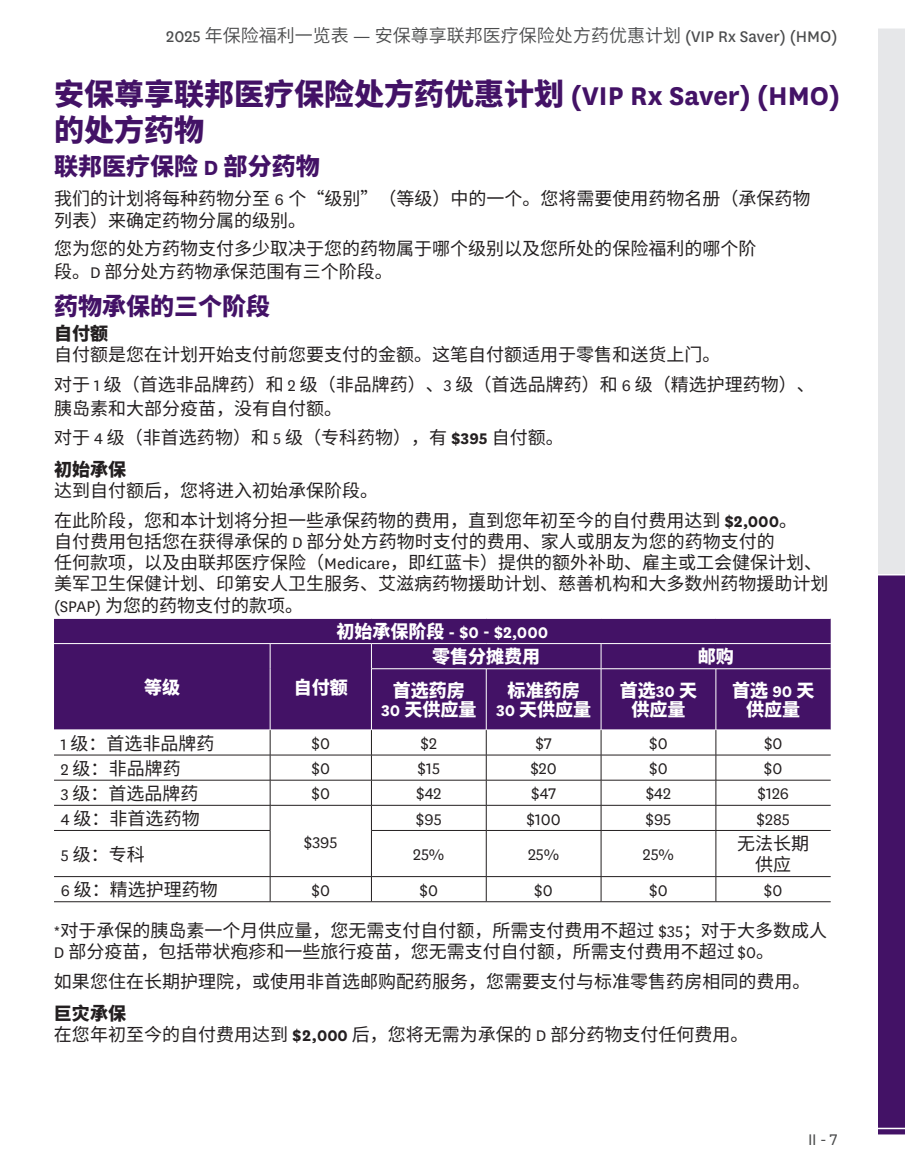
<style>
.page{position:relative;width:905px;height:1175px;background:#fff}
.page>*{position:absolute;margin:0;border:0;box-sizing:border-box;transform-origin:0 0}
.t1{font:900 30px/36px "Noto Sans CJ Ksc";color:#431266}
.t2{font:900 24px "Noto Sans CJ Ksc";color:#431266}
.t3{font:18px/21.5px "Noto Sans CJ Ksc";color:#231f20}
.t4{font:18px "National";color:#231f20}
.t5{font:900 18px/19.5px "Noto Sans CJ Ksc";color:#fff;text-align:center}
.t6{font:600 18px "Noto Sans CJ Ksc";color:#4b4c4d}
.t7{font:700 18px "National";color:#fff}
.t8{font:900 18px "Noto Sans CJ Ksc";color:#231f20}
.t9{font:18px "National";color:#4b4c4d}
.s1{font-family:"National";font-weight:400}
.s2{font-family:"National";font-weight:700}
.s3{font-family:"National"}
.s4{font-family:"Noto Sans CJ Ksc";font-weight:900}
</style>
<div class="page">
<div style="left:878px;top:28px;width:26px;height:546px;background:#e6e7e9"></div>
<div style="left:878px;top:574px;width:26px;height:554px;background:#431266"></div>
<svg style="left:878px;top:574px;width:26px;height:1px"></svg>
<hr style="left:878px;top:1127px;width:26px;height:2px;background:#fff">
<div style="left:54px;top:619px;width:776px;height:24px;background:#431266"></div>
<div style="left:54px;top:644px;width:776px;height:85px;background:#431266"></div>
<svg style="left:270px;top:643px;width:1px;height:25px"></svg>
<hr style="left:270px;top:668px;width:1px;height:61px;background:#fff">
<svg style="left:371px;top:643px;width:1px;height:25px"></svg>
<svg style="left:600px;top:643px;width:1px;height:25px"></svg>
<hr style="left:371px;top:668px;width:115px;height:1px;background:#fff">
<hr style="left:371px;top:669px;width:1px;height:60px;background:#fff">
<hr style="left:486px;top:668px;width:115px;height:1px;background:#fff">
<hr style="left:486px;top:669px;width:1px;height:60px;background:#fff">
<hr style="left:601px;top:668px;width:115px;height:1px;background:#fff">
<hr style="left:600px;top:669px;width:1px;height:60px;background:#fff">
<hr style="left:716px;top:668px;width:114px;height:1px;background:#fff">
<hr style="left:715px;top:669px;width:1px;height:60px;background:#fff">
<hr style="left:54px;top:754px;width:216px;height:1px;background:#231f20">
<hr style="left:270px;top:754px;width:101px;height:1px;background:#231f20">
<hr style="left:371px;top:754px;width:115px;height:1px;background:#231f20">
<hr style="left:486px;top:754px;width:115px;height:1px;background:#231f20">
<hr style="left:601px;top:754px;width:115px;height:1px;background:#231f20">
<hr style="left:716px;top:754px;width:114px;height:1px;background:#231f20">
<hr style="left:54px;top:780px;width:216px;height:1px;background:#231f20">
<hr style="left:270px;top:780px;width:101px;height:1px;background:#231f20">
<hr style="left:371px;top:780px;width:115px;height:1px;background:#231f20">
<hr style="left:486px;top:780px;width:115px;height:1px;background:#231f20">
<hr style="left:601px;top:780px;width:115px;height:1px;background:#231f20">
<hr style="left:716px;top:780px;width:114px;height:1px;background:#231f20">
<hr style="left:54px;top:805px;width:216px;height:1px;background:#231f20">
<hr style="left:270px;top:805px;width:101px;height:1px;background:#231f20">
<svg style="left:270px;top:730px;width:1px;height:100px"></svg>
<hr style="left:371px;top:805px;width:115px;height:1px;background:#231f20">
<svg style="left:371px;top:730px;width:1px;height:100px"></svg>
<hr style="left:486px;top:805px;width:115px;height:1px;background:#231f20">
<svg style="left:486px;top:730px;width:1px;height:100px"></svg>
<hr style="left:601px;top:805px;width:115px;height:1px;background:#231f20">
<svg style="left:600px;top:730px;width:1px;height:100px"></svg>
<hr style="left:716px;top:805px;width:114px;height:1px;background:#231f20">
<svg style="left:715px;top:730px;width:1px;height:100px"></svg>
<hr style="left:54px;top:830px;width:216px;height:1px;background:#231f20">
<hr style="left:270px;top:830px;width:1px;height:46px;background:#231f20">
<hr style="left:371px;top:830px;width:115px;height:1px;background:#231f20">
<hr style="left:371px;top:830px;width:1px;height:46px;background:#231f20">
<hr style="left:486px;top:830px;width:115px;height:1px;background:#231f20">
<hr style="left:486px;top:830px;width:1px;height:46px;background:#231f20">
<hr style="left:601px;top:830px;width:115px;height:1px;background:#231f20">
<hr style="left:600px;top:830px;width:1px;height:46px;background:#231f20">
<hr style="left:716px;top:830px;width:114px;height:1px;background:#231f20">
<hr style="left:715px;top:830px;width:1px;height:46px;background:#231f20">
<svg style="left:486px;top:877px;width:1px;height:24px"></svg>
<svg style="left:600px;top:877px;width:1px;height:24px"></svg>
<svg style="left:715px;top:877px;width:1px;height:24px"></svg>
<hr style="left:54px;top:876px;width:216px;height:1px;background:#231f20">
<hr style="left:371px;top:876px;width:115px;height:1px;background:#231f20">
<hr style="left:486px;top:876px;width:115px;height:1px;background:#231f20">
<hr style="left:601px;top:876px;width:115px;height:1px;background:#231f20">
<hr style="left:716px;top:876px;width:114px;height:1px;background:#231f20">
<hr style="left:54px;top:901px;width:216px;height:1px;background:#231f20">
<hr style="left:371px;top:901px;width:115px;height:1px;background:#231f20">
<hr style="left:486px;top:901px;width:115px;height:1px;background:#231f20">
<hr style="left:601px;top:901px;width:115px;height:1px;background:#231f20">
<hr style="left:716px;top:901px;width:114px;height:1px;background:#231f20">
<hr style="left:270px;top:876px;width:101px;height:1px;background:#231f20">
<svg style="left:270px;top:876px;width:1px;height:25px"></svg>
<svg style="left:371px;top:876px;width:1px;height:25px"></svg>
<hr style="left:270px;top:901px;width:101px;height:1px;background:#231f20">
<p class="t6" style="left:166px;top:25px;width:672px"><span class="s1">2025</span> 年保险福利一览表 <span class="s1">—</span> 安保尊享联邦医疗保险处方药优惠计划 <span class="s1">(VIP Rx Saver) (HMO)</span></p>
<h2 class="t1" style="left:54px;top:77px;width:787px">安保尊享联邦医疗保险处方药优惠计划 <span class="s2">(VIP Rx Saver) (HMO)</span>的处方药物</h2>
<h3 class="t2" style="left:54px;top:152px;width:267px">联邦医疗保险 <span class="s2">D</span> 部分药物</h3>
<p class="t3" style="left:54px;top:187px;width:758px;line-height:22.5px">我们的计划将每种药物分至 <span class="s3">6</span> 个“级别”（等级）中的一个。您将需要使用药物名册（承保药物列表）来确定药物分属的级别。</p>
<p class="t3" style="left:54px;top:237px;width:703px;line-height:22.5px">您为您的处方药物支付多少取决于您的药物属于哪个级别以及您所处的保险福利的哪个阶段。<span class="s3">D</span> 部分处方药物承保范围有三个阶段。</p>
<h3 class="t2" style="left:54px;top:293px;width:217px">药物承保的三个阶段</h3>
<h4 class="t8" style="left:54px;top:323px;width:55px">自付额</h4>
<p class="t3" style="left:54px;top:344px;width:667px">自付额是您在计划开始支付前您要支付的金额。这笔自付额适用于零售和送货上门。</p>
<p class="t3" style="left:54px;top:372px;width:762px;line-height:24px">对于 <span class="s3">1</span> 级（首选非品牌药）和 <span class="s3">2</span> 级（非品牌药）、<span class="s3">3</span> 级（首选品牌药）和 <span class="s3">6</span> 级（精选护理药物）、胰岛素和大部分疫苗，没有自付额。</p>
<p class="t3" style="left:54px;top:427px;width:511px">对于 <span class="s3">4</span> 级（非首选药物）和 <span class="s3">5</span> 级（专科药物），有 <span class="s2">$395</span> 自付额。</p>
<h4 class="t8" style="left:54px;top:459px;width:73px">初始承保</h4>
<p class="t3" style="left:54px;top:480px;width:325px">达到自付额后，您将进入初始承保阶段。</p>
<p class="t3" style="left:54px;top:509px;width:775px">在此阶段，您和本计划将分担一些承保药物的费用，直到您年初至今的自付费用达到 <span class="s2">$2,000</span>。<br>自付费用包括您在获得承保的 <span class="s3">D</span> 部分处方药物时支付的费用、家人或朋友为您的药物支付的<br>任何款项，以及由联邦医疗保险（<span class="s3">Medicare</span>，即红蓝卡）提供的额外补助、雇主或工会健保计划、美军卫生保健计划、印第安人卫生服务、艾滋病药物援助计划、慈善机构和大多数州药物援助计划<span class="s3">(SPAP)</span> 为您的药物支付的款项。</p>
<p class="t7" style="left:336px;top:620px;width:213px"><span class="s4">初始承保阶段</span> - $0 - $2,000</p>
<p class="t5" style="left:144px;top:678px;width:37px">等级</p>
<p class="t5" style="left:294px;top:678px;width:55px">自付额</p>
<p class="t5" style="left:432px;top:647px;width:109px">零售分摊费用</p>
<p class="t5" style="left:381px;top:681px;width:97px">首选药房<br><span class="s2">30</span> 天供应量</p>
<p class="t5" style="left:496px;top:681px;width:97px">标准药房<br><span class="s2">30</span> 天供应量</p>
<p class="t5" style="left:697px;top:647px;width:37px">邮购</p>
<p class="t5" style="left:620px;top:681px;width:79px">首选<span class="s2">30</span> 天供应量</p>
<p class="t5" style="left:732px;top:681px;width:84px">首选 <span class="s2">90</span> 天供应量</p>
<p class="t3" style="left:61px;top:732px;width:155px"><span class="s3">1</span> 级：首选非品牌药</p>
<p class="t4" style="left:311px;top:732px;width:20px">$0</p>
<p class="t4" style="left:420px;top:732px;width:18px">$2</p>
<p class="t4" style="left:535px;top:732px;width:18px">$7</p>
<p class="t4" style="left:649px;top:732px;width:20px">$0</p>
<p class="t4" style="left:764px;top:732px;width:20px">$0</p>
<p class="t3" style="left:61px;top:758px;width:121px"><span class="s3">2</span> 级：非品牌药</p>
<p class="t4" style="left:311px;top:757px;width:20px">$0</p>
<p class="t4" style="left:417px;top:757px;width:24px">$15</p>
<p class="t4" style="left:530px;top:757px;width:28px">$20</p>
<p class="t4" style="left:649px;top:757px;width:20px">$0</p>
<p class="t4" style="left:764px;top:757px;width:20px">$0</p>
<p class="t3" style="left:61px;top:783px;width:139px"><span class="s3">3</span> 级：首选品牌药</p>
<p class="t4" style="left:311px;top:782px;width:20px">$0</p>
<p class="t4" style="left:416px;top:782px;width:27px">$42</p>
<p class="t4" style="left:531px;top:782px;width:27px">$47</p>
<p class="t4" style="left:645px;top:782px;width:27px">$42</p>
<p class="t4" style="left:757px;top:782px;width:33px">$126</p>
<p class="t3" style="left:61px;top:808px;width:140px"><span class="s3">4</span> 级：非首选药物</p>
<p class="t3" style="left:61px;top:843px;width:85px"><span class="s3">5</span> 级：专科</p>
<p class="t4" style="left:416px;top:807px;width:27px">$95</p>
<p class="t4" style="left:526px;top:807px;width:36px">$100</p>
<p class="t4" style="left:645px;top:807px;width:27px">$95</p>
<p class="t4" style="left:756px;top:807px;width:35px">$285</p>
<p class="t4" style="left:413px;top:843px;width:33px">25%</p>
<p class="t4" style="left:528px;top:843px;width:33px">25%</p>
<p class="t4" style="left:642px;top:843px;width:33px">25%</p>
<p class="t3" style="left:737px;top:833px;width:73px;line-height:21px;text-align:center">无法长期供应</p>
<p class="t4" style="left:304px;top:830px;width:35px">$395</p>
<p class="t3" style="left:61px;top:879px;width:159px"><span class="s3">6</span> 级：精选护理药物</p>
<p class="t4" style="left:311px;top:878px;width:20px">$0</p>
<p class="t4" style="left:419px;top:878px;width:20px">$0</p>
<p class="t4" style="left:534px;top:878px;width:20px">$0</p>
<p class="t4" style="left:649px;top:878px;width:20px">$0</p>
<p class="t4" style="left:764px;top:878px;width:20px">$0</p>
<p class="t3" style="left:54px;top:920px;width:774px;line-height:21px"><span class="s3">*</span>对于承保的胰岛素一个月供应量，您无需支付自付额，所需支付费用不超过 <span class="s3">$35</span>；对于大多数成人<br><span class="s3">D</span> 部分疫苗，包括带状疱疹和一些旅行疫苗，您无需支付自付额，所需支付费用不超过 <span class="s3">$0</span>。</p>
<p class="t3" style="left:54px;top:971px;width:758px">如果您住在长期护理院，或使用非首选邮购配药服务，您需要支付与标准零售药房相同的费用。</p>
<h4 class="t8" style="left:54px;top:1003px;width:73px">巨灾承保</h4>
<p class="t3" style="left:54px;top:1023px;width:696px">在您年初至今的自付费用达到 <span class="s2">$2,000</span> 后，您将无需为承保的 <span class="s3">D</span> 部分药物支付任何费用。</p>
<p class="t9" style="left:808px;top:1127px;width:31px">II - 7</p>
</div>
